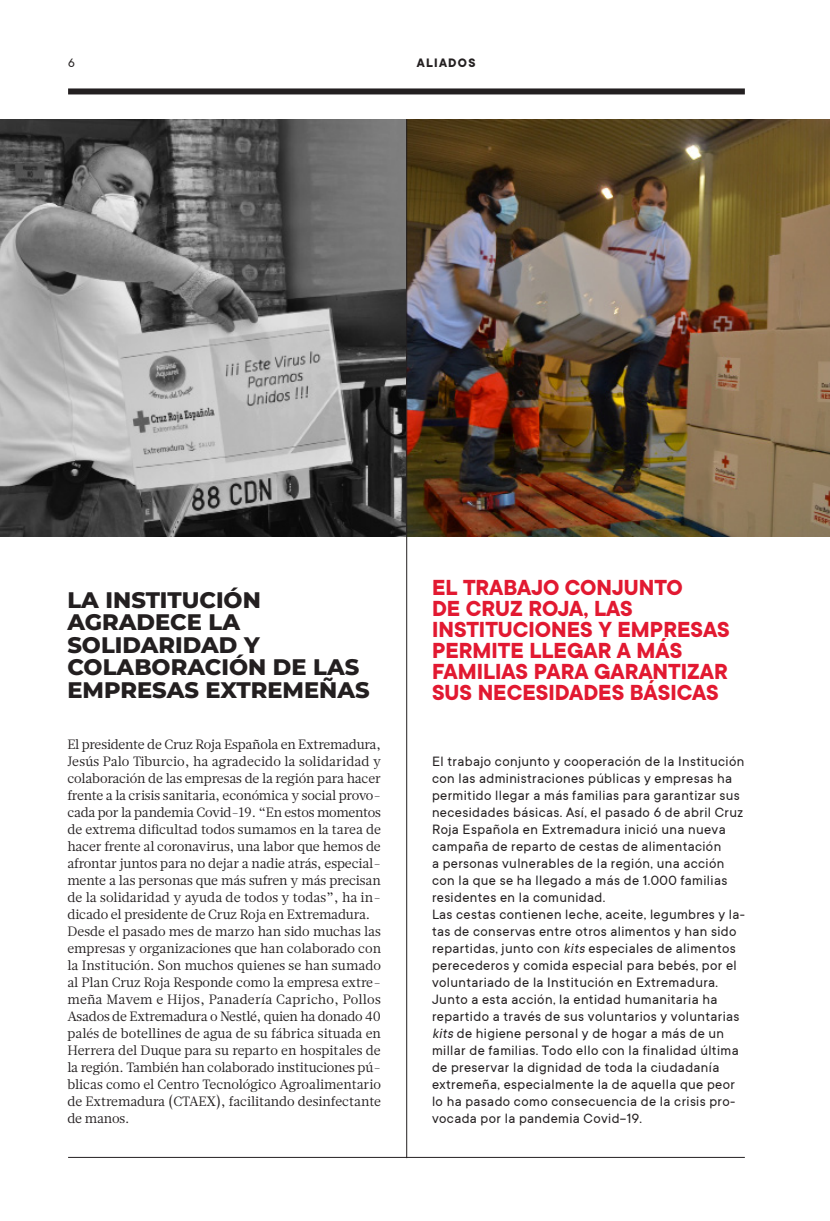
<style>
.page{position:relative;width:830px;height:1221px;background:#fff}
.page>*{position:absolute;margin:0;border:0;box-sizing:border-box;transform-origin:0 0}
.t1{font:700 24px/21px "TT Commons";color:#e21931}
.t2{font:800 22.5px/22.5px "Montserrat";color:#231f20}
.TEXTO_GENERAL_OK{font:15px/17px "TT Commons";letter-spacing:.025em;color:#231f20}
.TEXTO_GENERAL_OK-2{font:13.5px/17px "Glosa Text";letter-spacing:-.01em;color:#231f20;text-align:justify}
.t3{font:700 13.5px "TT Commons";letter-spacing:.095em;color:#231f20}
.t4{font:13.5px "TT Commons";color:#231f20}
.s1{font-style:italic}
</style>
<div class="page">
<div style="left:68px;top:88px;width:676px;height:6px;background:#231f20"></div>
<hr style="left:68px;top:1157px;width:676px;height:1px;background:#231f20">
<img style="left:0;top:119px;width:406px;height:417px">
<img style="left:407px;top:119px;width:422px;height:417px">
<hr style="left:406px;top:119px;width:1px;height:1038px;background:#231f20">
<p class="t4" style="left:68px;top:55px;width:8px">6</p>
<p class="t3" style="left:416px;top:56px;width:60px">ALIADOS</p>
<p class="t2" style="left:67px;top:587px;width:303px">LA INSTITUCIÓN<br>AGRADECE LA<br>SOLIDARIDAD Y<br>COLABORACIÓN DE LAS<br>EMPRESAS EXTREMEÑAS</p>
<p class="TEXTO_GENERAL_OK-2" style="left:67px;top:735px;width:315px">El presidente de Cruz Roja Española en Extremadura, Jesús Palo Tiburcio, ha agradecido la solidaridad y colaboración de las empresas de la región para hacer frente a la crisis sanitaria, económica y social provo&shy;cada por la pandemia Covid-19. “En estos momentos de extrema dificultad todos sumamos en la tarea de hacer frente al coronavirus, una labor que hemos de afrontar juntos para no dejar a nadie atrás, especial&shy;mente a las personas que más sufren y más precisan de la solidaridad y ayuda de todos y todas”, ha in&shy;dicado el presidente de Cruz Roja en Extremadura.</p>
<p class="TEXTO_GENERAL_OK-2" style="left:67px;top:922px;width:315px">Desde el pasado mes de marzo han sido muchas las empresas y organizaciones que han colaborado con la Institución. Son muchos quienes se han sumado al Plan Cruz Roja Responde como la empresa extre&shy;meña Mavem e Hijos, Panadería Capricho, Pollos Asados de Extremadura o Nestlé, quien ha donado 40 palés de botellines de agua de su fábrica situada en Herrera del Duque para su reparto en hospitales de la región. También han colaborado instituciones pú&shy;blicas como el Centro Tecnológico Agroalimentario de Extremadura (CTAEX), facilitando desinfectante de manos.</p>
<p class="t1" style="left:432px;top:578px;width:299px">EL TRABAJO CONJUNTO<br>DE CRUZ ROJA, LAS<br>INSTITUCIONES Y EMPRESAS<br>PERMITE LLEGAR A MÁS<br>FAMILIAS PARA GARANTIZAR<br>SUS NECESIDADES BÁSICAS</p>
<p class="TEXTO_GENERAL_OK" style="left:432px;top:752px;width:314px">El trabajo conjunto y cooperación de la Institución con las administraciones públicas y empresas ha permitido llegar a más familias para garantizar sus necesidades básicas. Así, el pasado 6 de abril Cruz Roja Española en Extremadura inició una nueva campaña de reparto de cestas de alimentación<br>a personas vulnerables de la región, una acción con la que se ha llegado a más de 1.000 familias residentes en la comunidad.</p>
<p class="TEXTO_GENERAL_OK" style="left:432px;top:906px;width:314px">Las cestas contienen leche, aceite, legumbres y la&shy;tas de conservas entre otros alimentos y han sido repartidas, junto con <span class="s1">kits</span> especiales de alimentos perecederos y comida especial para bebés, por el voluntariado de la Institución en Extremadura.</p>
<p class="TEXTO_GENERAL_OK" style="left:432px;top:991px;width:309px">Junto a esta acción, la entidad humanitaria ha repartido a través de sus voluntarios y voluntarias <span class="s1">kits</span> de higiene personal y de hogar a más de un millar de familias. Todo ello con la finalidad última de preservar la dignidad de toda la ciudadanía extremeña, especialmente la de aquella que peor lo ha pasado como consecuencia de la crisis pro&shy;vocada por la pandemia Covid-19.</p>
</div>
